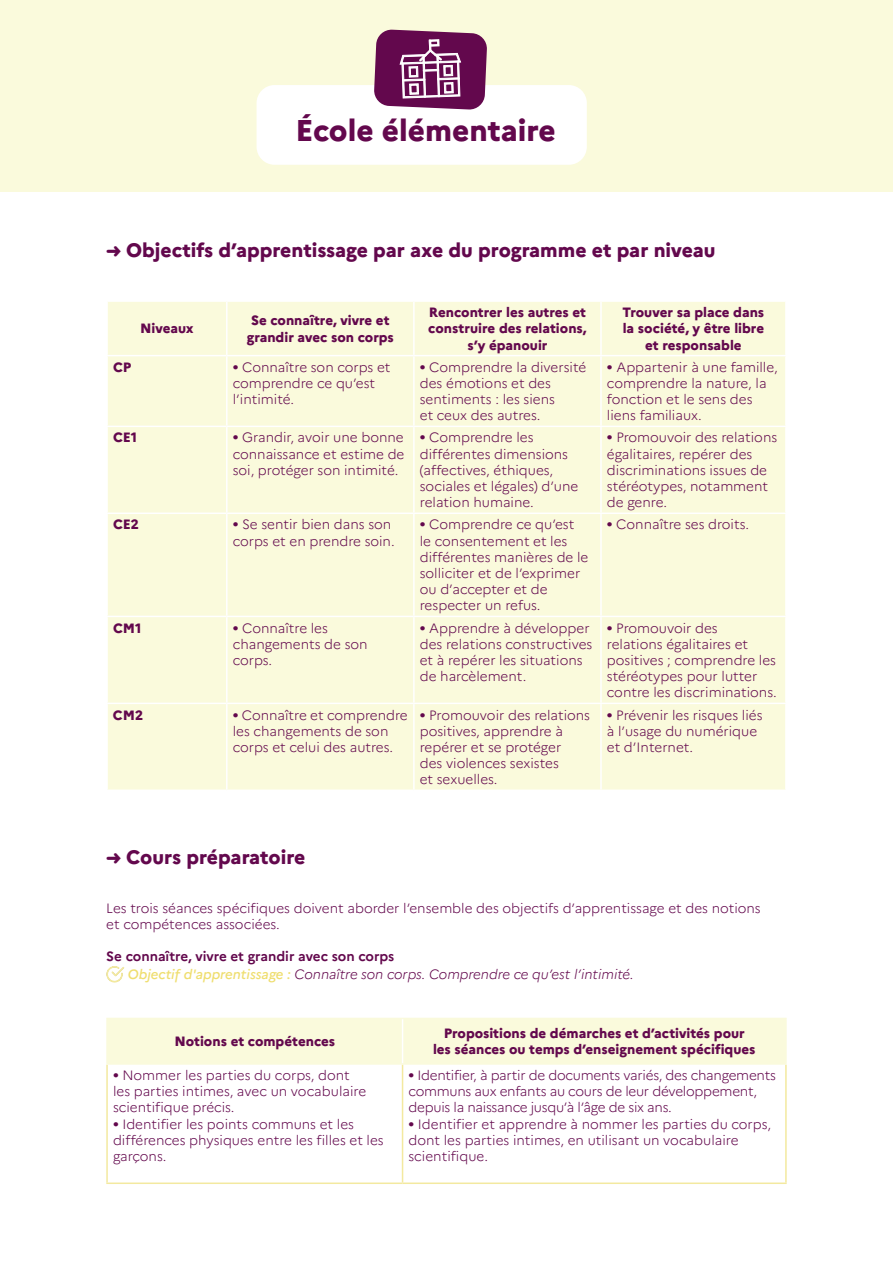
<style>
.page{position:relative;width:893px;height:1263px;background:#fff}
.page>*{position:absolute;margin:0;border:0;box-sizing:border-box;transform-origin:0 0}
.t1{font:800 30px "Marianne";color:#63084d}
.t2{font:800 19.5px "Marianne";color:#63084d}
.t3{font:300 13.5px/16.2px "Marianne";color:#63084d}
.t4{font:800 13.5px/16.2px "Marianne";color:#63084d;text-align:center}
.t5{font:300 13.5px/16.2px "Marianne";letter-spacing:-.02em;color:#63084d}
.t6{font:italic 300 13.5px/18px "Marianne";color:#63084d}
.s1{font-weight:700}
.s2{font-weight:700;font-style:normal}
.s3{font-weight:500;color:#efde6f}
</style>
<div class="page">
<div style="left:0;top:0;width:893px;height:191px;background:#fafadc"></div>
<div style="left:257px;top:85px;width:330px;height:80px;background:#fff;border-radius:18px"></div>
<svg style="left:374px;top:29px;width:113px;height:81px;background:#874275"></svg>
<div style="left:108px;top:302px;width:677px;height:487px;background:#fafadc"></div>
<hr style="left:226px;top:302px;width:2px;height:53px;background:#fff">
<hr style="left:413px;top:302px;width:2px;height:53px;background:#fff">
<hr style="left:600px;top:302px;width:2px;height:53px;background:#fff">
<hr style="left:106px;top:355px;width:121px;height:1px;background:#fff">
<hr style="left:227px;top:355px;width:187px;height:1px;background:#fff">
<hr style="left:226px;top:356px;width:2px;height:70px;background:#fff">
<hr style="left:414px;top:355px;width:187px;height:1px;background:#fff">
<hr style="left:413px;top:356px;width:2px;height:70px;background:#fff">
<hr style="left:601px;top:355px;width:186px;height:1px;background:#fff">
<hr style="left:600px;top:356px;width:2px;height:70px;background:#fff">
<hr style="left:106px;top:426px;width:121px;height:1px;background:#fff">
<hr style="left:227px;top:426px;width:187px;height:1px;background:#fff">
<hr style="left:226px;top:427px;width:2px;height:85px;background:#fff">
<hr style="left:414px;top:426px;width:187px;height:1px;background:#fff">
<hr style="left:413px;top:427px;width:2px;height:85px;background:#fff">
<hr style="left:601px;top:426px;width:186px;height:1px;background:#fff">
<hr style="left:600px;top:427px;width:2px;height:85px;background:#fff">
<hr style="left:106px;top:512px;width:121px;height:2px;background:#fff">
<hr style="left:227px;top:512px;width:187px;height:2px;background:#fff">
<hr style="left:226px;top:514px;width:2px;height:102px;background:#fff">
<hr style="left:414px;top:512px;width:187px;height:2px;background:#fff">
<hr style="left:413px;top:514px;width:2px;height:102px;background:#fff">
<hr style="left:601px;top:512px;width:186px;height:2px;background:#fff">
<hr style="left:600px;top:514px;width:2px;height:102px;background:#fff">
<hr style="left:106px;top:616px;width:121px;height:1px;background:#fff">
<hr style="left:227px;top:616px;width:187px;height:1px;background:#fff">
<hr style="left:226px;top:617px;width:2px;height:86px;background:#fff">
<hr style="left:414px;top:616px;width:187px;height:1px;background:#fff">
<hr style="left:413px;top:617px;width:2px;height:86px;background:#fff">
<hr style="left:601px;top:616px;width:186px;height:1px;background:#fff">
<hr style="left:600px;top:617px;width:2px;height:86px;background:#fff">
<hr style="left:106px;top:703px;width:121px;height:1px;background:#fff">
<hr style="left:227px;top:703px;width:187px;height:1px;background:#fff">
<hr style="left:226px;top:704px;width:2px;height:85px;background:#fff">
<hr style="left:414px;top:703px;width:187px;height:1px;background:#fff">
<hr style="left:413px;top:704px;width:2px;height:85px;background:#fff">
<hr style="left:601px;top:703px;width:186px;height:1px;background:#fff">
<hr style="left:600px;top:704px;width:2px;height:85px;background:#fff">
<svg style="left:106px;top:966px;width:19px;height:17px"></svg>
<div style="left:108px;top:1019px;width:677px;height:44px;background:#fafadc"></div>
<hr style="left:106px;top:1018px;width:297px;height:1px;background:#fafadc">
<hr style="left:403px;top:1018px;width:384px;height:1px;background:#fafadc">
<hr style="left:106px;top:1065px;width:2px;height:117px;background:#f3e99f">
<hr style="left:402px;top:1065px;width:1px;height:117px;background:#f3e99f">
<hr style="left:785px;top:1065px;width:2px;height:117px;background:#f3e99f">
<hr style="left:106px;top:1182px;width:297px;height:2px;background:#f3e99f">
<hr style="left:403px;top:1182px;width:384px;height:2px;background:#f3e99f">
<hr style="left:106px;top:1019px;width:2px;height:44px;background:#fafadc">
<hr style="left:785px;top:1019px;width:2px;height:44px;background:#fafadc">
<hr style="left:106px;top:1063px;width:297px;height:2px;background:#fafadc">
<hr style="left:403px;top:1063px;width:384px;height:2px;background:#fafadc">
<hr style="left:402px;top:1019px;width:1px;height:44px;background:#fff">
<h1 class="t1" style="left:296px;top:107px;width:262px">École élémentaire</h1>
<h2 class="t2" style="left:106px;top:234px;width:611px">➜ Objectifs d’apprentissage par axe du programme et par niveau</h2>
<p class="t4" style="left:140px;top:319px;width:55px">Niveaux</p>
<p class="t4" style="left:247px;top:311px;width:148px">Se connaître, vivre et grandir avec son corps</p>
<p class="t4" style="left:428px;top:303px;width:160px">Rencontrer les autres et construire des relations, s’y épanouir</p>
<p class="t4" style="left:623px;top:303px;width:143px">Trouver sa place dans la société, y être libre et responsable</p>
<p class="t4" style="left:113px;top:358px;width:20px">CP</p>
<p class="t3" style="left:233px;top:358px;width:159px"><span class="s1">•</span> Connaître son corps et comprendre ce qu’est l’intimité.</p>
<p class="t3" style="left:420px;top:358px;width:168px"><span class="s1">•</span> Comprendre la diversité des émotions et des sentiments : les siens<br>et ceux des autres.</p>
<p class="t3" style="left:607px;top:358px;width:172px"><span class="s1">•</span> Appartenir à une famille, comprendre la nature, la fonction et le sens des liens familiaux.</p>
<p class="t4" style="left:113px;top:428px;width:26px">CE1</p>
<p class="t3" style="left:233px;top:428px;width:173px;text-align:justify"><span class="s1">•</span> Grandir, avoir une bonne connaissance et estime de soi, protéger son intimité.</p>
<p class="t3" style="left:420px;top:428px;width:160px"><span class="s1">•</span> Comprendre les différentes dimensions (affectives, éthiques, sociales et légales) d’une relation humaine.</p>
<p class="t3" style="left:607px;top:428px;width:172px"><span class="s1">•</span> Promouvoir des relations égalitaires, repérer des discriminations issues de stéréotypes, notamment de genre.</p>
<p class="t4" style="left:113px;top:515px;width:27px">CE2</p>
<p class="t3" style="left:233px;top:515px;width:163px"><span class="s1">•</span> Se sentir bien dans son corps et en prendre soin.</p>
<p class="t3" style="left:420px;top:515px;width:170px"><span class="s1">•</span> Comprendre ce qu’est le consentement et les différentes manières de le solliciter et de l’exprimer ou d’accepter et de respecter un refus.</p>
<p class="t3" style="left:607px;top:515px;width:144px"><span class="s1">•</span> Connaître ses droits.</p>
<p class="t4" style="left:113px;top:618px;width:30px">CM1</p>
<p class="t3" style="left:233px;top:619px;width:136px"><span class="s1">•</span> Connaître les changements de son corps.</p>
<p class="t3" style="left:420px;top:619px;width:174px"><span class="s1">•</span> Apprendre à développer des relations constructives et à repérer les situations de harcèlement.</p>
<p class="t3" style="left:607px;top:619px;width:171px"><span class="s1">•</span> Promouvoir des relations égalitaires et positives ; comprendre les stéréotypes pour lutter contre les discriminations.</p>
<p class="t4" style="left:113px;top:705px;width:32px">CM2</p>
<p class="t3" style="left:233px;top:705px;width:177px"><span class="s1">•</span> Connaître et comprendre les changements de son corps et celui des autres.</p>
<p class="t3" style="left:420px;top:705px;width:172px"><span class="s1">•</span> Promouvoir des relations positives, apprendre à repérer et se protéger<br>des violences sexistes<br>et sexuelles.</p>
<p class="t3" style="left:607px;top:705px;width:157px"><span class="s1">•</span> Prévenir les risques liés à l’usage du numérique et d’Internet.</p>
<h2 class="t2" style="left:106px;top:842px;width:201px">➜ Cours préparatoire</h2>
<p class="t3" style="left:106px;top:899px;width:656px">Les trois séances spécifiques doivent aborder l’ensemble des objectifs d’apprentissage et des notions et compétences associées.</p>
<p class="t6" style="left:128px;top:946px;width:507px;text-indent:-22px"><span class="s2">Se connaître, vivre et grandir avec son corps<br></span><span class="s3">Objectif d'apprentissage :</span> Connaître son corps. Comprendre ce qu’est l’intimité.</p>
<p class="t4" style="left:174px;top:1032px;width:162px">Notions et compétences</p>
<p class="t4" style="left:433px;top:1024px;width:324px">Propositions de démarches et d’activités pour<br>les séances ou temps d’enseignement spécifiques</p>
<p class="t3" style="left:113px;top:1066px;width:255px"><span class="s1">•</span> Nommer les parties du corps, dont les parties intimes, avec un vocabulaire scientifique précis.</p>
<p class="t3" style="left:113px;top:1115px;width:272px"><span class="s1">•</span> Identifier les points communs et les différences physiques entre les filles et les garçons.</p>
<p class="t5" style="left:409px;top:1066px;width:369px"><span class="s1">•</span> Identifier, à partir de documents variés, des changements communs aux enfants au cours de leur développement, depuis la naissance jusqu’à l’âge de six ans.</p>
<p class="t3" style="left:409px;top:1115px;width:364px"><span class="s1">•</span> Identifier et apprendre à nommer les parties du corps, dont les parties intimes, en utilisant un vocabulaire scientifique.</p>
</div>
